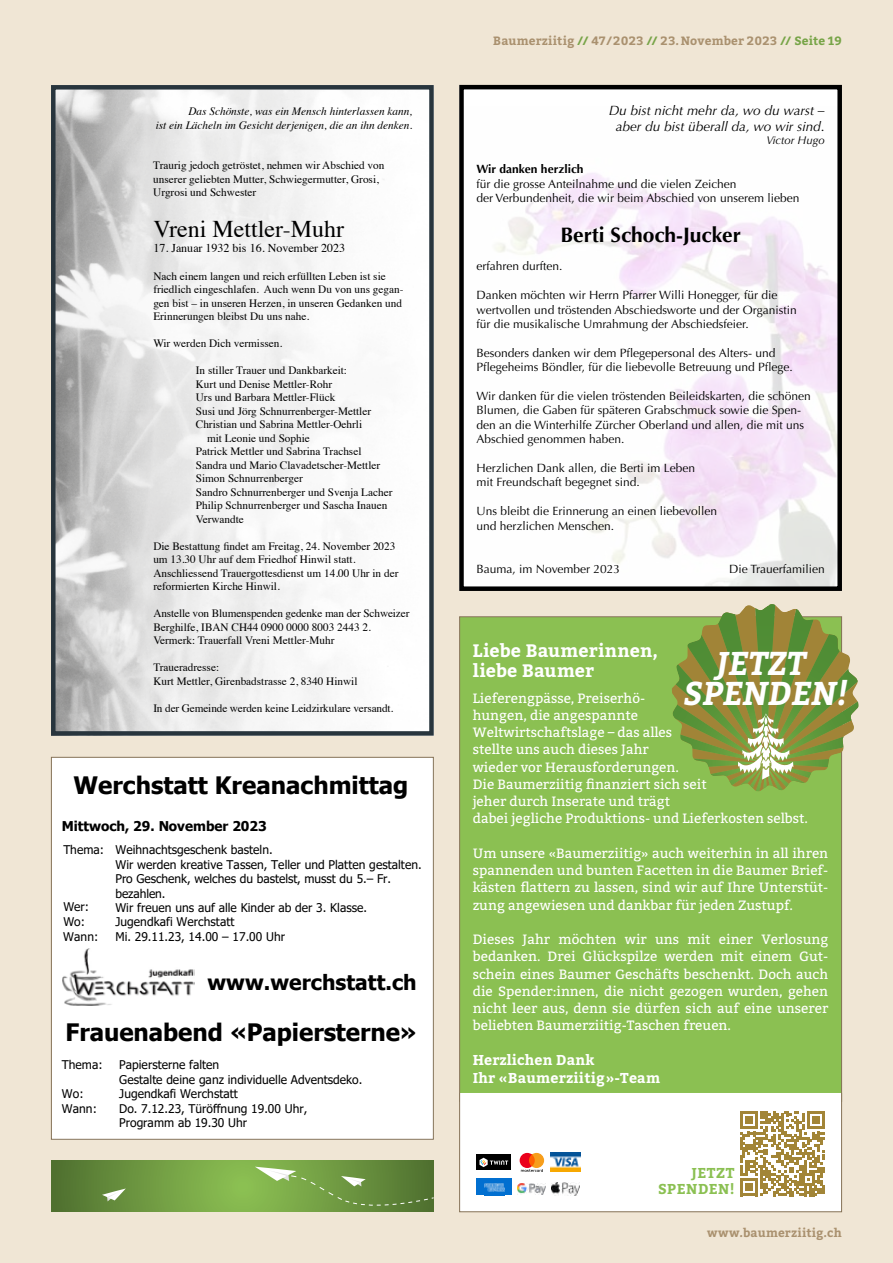
<style>
.page{position:relative;width:893px;height:1263px;background:#f0e6d5}
.page>*{position:absolute;margin:0;border:0;box-sizing:border-box;transform-origin:0 0}
.t1{font:italic 700 32.85px/30.6px "Bitter";color:#fff;text-align:center}
.t2{font:700 24px "Tahoma";color:#000}
.t3{font:24px "Times";color:#000}
.t4{font:700 21px "Optima";color:#000}
.t5{font:700 21px "Tahoma";letter-spacing:.005em;color:#000}
.t6{font:700 18px/20.2px "Bitter";letter-spacing:.005em;color:#fff}
.t7{font:700 14.25px/18px "Bitter";letter-spacing:.015em;color:#fff}
.t8{font:700 14.25px/15.8px "Bitter";letter-spacing:.035em;color:#8bc052;text-align:right}
.t9{font:13.5px/17.2px "Bitter";color:#fff;text-align:justify}
.t10{font:italic 13.5px/16.2px "Optima";color:#000;text-align:center}
.t11{font:700 13.5px "Tahoma";color:#000}
.t12{font:12px/14.4px "Optima";color:#000}
.t13{font:12px/14.2px "Tahoma";letter-spacing:.005em;color:#000}
.t14{font:700 12px "Bitter";letter-spacing:.015em;color:#aa916f}
.t15{font:12px "Times";color:#000}
.t16{font:700 12px "Optima";color:#000}
.t17{font:11.25px/13.5px "Times";color:#000}
.t18{font:italic 11.25px/13.5px "Times";color:#000;text-align:right}
.t19{font:italic 11.25px "Optima";color:#000}
.s1{color:#77a447}
.s2{font-style:normal}
.s3{font-size:32.7px}
</style>
<div class="page">
<img style="left:56px;top:90px;width:373px;height:641px">
<div style="left:51px;top:85px;width:383px;height:651px;border:4px solid #28353d"></div>
<div style="left:459px;top:85px;width:383px;height:506px;background:#fff"></div>
<img style="left:495px;top:173px;width:342px;height:413px">
<div style="left:459px;top:85px;width:383px;height:506px;border:4px solid #000"></div>
<div style="left:460px;top:617px;width:382px;height:484px;background:#8bc052"></div>
<div style="left:459px;top:1092px;width:383px;height:120px;background:#fff;border:1px solid #857257"></div>
<div style="left:476px;top:1155px;width:35px;height:15px;background:#000"></div>
<svg style="left:479px;top:1158px;width:29px;height:9px"></svg>
<svg style="left:520px;top:1153px;width:24px;height:19px"></svg>
<img style="left:551px;top:1153px;width:30px;height:18px">
<div style="left:476px;top:1178px;width:36px;height:17px;background:#016fd0"></div>
<img style="left:484px;top:1183px;width:20px;height:9px">
<img style="left:552px;top:1182px;width:27px;height:13px">
<img style="left:518px;top:1183px;width:27px;height:11px">
<svg style="left:740px;top:1111px;width:85px;height:85px"></svg>
<svg style="left:671px;top:604px;width:188px;height:187px"></svg>
<div style="left:51px;top:757px;width:383px;height:383px;background:#fff"></div>
<img style="left:63px;top:948px;width:131px;height:58px">
<div style="left:51px;top:757px;width:383px;height:383px;border:1px solid #857257"></div>
<svg style="left:51px;top:1161px;width:383px;height:51px"></svg>
<svg style="left:102px;top:1188px;width:24px;height:13px"></svg>
<svg style="left:255px;top:1167px;width:179px;height:43px"></svg>
<p class="t18" style="left:156px;top:104px;width:258px">Das Schönste, was ein Mensch hinterlassen kann,<br>ist ein Lächeln im Gesicht derjenigen, die an ihn denken.</p>
<p class="t17" style="left:153px;top:157px;width:233px">Traurig jedoch getröstet, nehmen wir Abschied von unserer geliebten Mutter, Schwiegermutter, Grosi,<br>Urgrosi und Schwester</p>
<h2 class="t3" style="left:153px;top:207px;width:192px">Vreni Mettler-Muhr</h2>
<p class="t15" style="left:153px;top:237px;width:193px">17. Januar 1932 bis 16. November 2023</p>
<p class="t17" style="left:153px;top:268px;width:252px">Nach einem langen und reich erfüllten Leben ist sie friedlich eingeschlafen. Auch wenn Du von uns gegan&shy;gen bist – in unseren Herzen, in unseren Gedanken und Erinnerungen bleibst Du uns nahe.</p>
<p class="t17" style="left:153px;top:336px;width:130px">Wir werden Dich vermissen.</p>
<p class="t17" style="left:196px;top:363px;width:153px">In stiller Trauer und Dankbarkeit:</p>
<p class="t17" style="left:196px;top:376px;width:138px">Kurt und Denise Mettler-Rohr</p>
<p class="t17" style="left:196px;top:390px;width:141px">Urs und Barbara Mettler-Flück</p>
<p class="t17" style="left:196px;top:403px;width:177px">Susi und Jörg Schnurrenberger-Mettler</p>
<p class="t17" style="left:196px;top:417px;width:168px">Christian und Sabrina Mettler-Oehrli</p>
<p class="t17" style="left:207px;top:430px;width:104px">mit Leonie und Sophie</p>
<p class="t17" style="left:196px;top:444px;width:167px">Patrick Mettler und Sabrina Trachsel</p>
<p class="t17" style="left:196px;top:457px;width:186px">Sandra und Mario Clavadetscher-Mettler</p>
<p class="t17" style="left:196px;top:471px;width:108px">Simon Schnurrenberger</p>
<p class="t17" style="left:196px;top:484px;width:198px">Sandro Schnurrenberger und Svenja Lacher</p>
<p class="t17" style="left:196px;top:498px;width:193px">Philip Schnurrenberger und Sascha Inauen</p>
<p class="t17" style="left:196px;top:511px;width:50px">Verwandte</p>
<p class="t17" style="left:153px;top:538px;width:247px">Die Bestattung findet am Freitag, 24. November 2023 um 13.30 Uhr auf dem Friedhof Hinwil statt.<br>Anschliessend Trauergottesdienst um 14.00 Uhr in der reformierten Kirche Hinwil.</p>
<p class="t17" style="left:153px;top:606px;width:258px">Anstelle von Blumenspenden gedenke man der Schweizer<br>Berghilfe, IBAN CH44 0900 0000 8003 2443 2.<br>Vermerk: Trauerfall Vreni Mettler-Muhr</p>
<p class="t17" style="left:153px;top:660px;width:206px">Traueradresse:<br>Kurt Mettler, Girenbadstrasse 2, 8340 Hinwil</p>
<p class="t17" style="left:153px;top:700px;width:242px">In der Gemeinde werden keine Leidzirkulare versandt.</p>
<h2 class="t2" style="left:73px;top:768px;width:336px">Werchstatt Kreanachmittag</h2>
<p class="t11" style="left:62px;top:816px;width:207px">Mittwoch, 29. November 2023</p>
<p class="t13" style="left:63px;top:843px;width:211px">Thema: Weihnachtsgeschenk basteln.</p>
<p class="t13" style="left:63px;top:900px;width:27px;line-height:15.1px">Wer:<br>Wo:</p>
<p class="t13" style="left:115px;top:858px;width:308px">Wir werden kreative Tassen, Teller und Platten gestalten.<br>Pro Geschenk, welches du bastelst, musst du 5.– Fr. bezahlen.<br>Wir freuen uns auf alle Kinder ab der 3. Klasse.<br>Jugendkafi Werchstatt</p>
<p class="t13" style="left:63px;top:930px;width:37px">Wann:</p>
<p class="t13" style="left:115px;top:930px;width:171px">Mi. 29.11.23, 14.00 – 17.00 Uhr</p>
<h3 class="t5" style="left:208px;top:967px;width:211px">www.werchstatt.ch</h3>
<h2 class="t2" style="left:66px;top:1015px;width:353px">Frauenabend «Papiersterne»</h2>
<p class="t13" style="left:62px;top:1058px;width:42px">Thema:</p>
<p class="t13" style="left:119px;top:1058px;width:245px;line-height:15.1px">Papiersterne falten<br>Gestalte deine ganz individuelle Adventsdeko.</p>
<p class="t13" style="left:62px;top:1087px;width:23px">Wo:</p>
<p class="t13" style="left:119px;top:1087px;width:120px">Jugendkafi Werchstatt</p>
<p class="t13" style="left:62px;top:1102px;width:37px">Wann:</p>
<p class="t13" style="left:119px;top:1102px;width:190px;line-height:13.6px">Do. 7.12.23, Türöffnung 19.00 Uhr,<br>Programm ab 19.30 Uhr</p>
<p class="t14" style="left:493px;top:31px;width:350px">Baumerziitig <span class="s1">//</span> 47/ 2023 <span class="s1">//</span> 23.November 2023 <span class="s1">// Seite 19</span></p>
<p class="t10" style="left:609px;top:102px;width:217px">Du bist nicht mehr da, wo du warst – aber du bist überall da, wo wir sind<span class="s2">.</span></p>
<p class="t19" style="left:766px;top:134px;width:60px">Victor Hugo</p>
<p class="t16" style="left:476px;top:162px;width:108px">Wir danken herzlich</p>
<p class="t12" style="left:476px;top:176px;width:324px">für die grosse Anteilnahme und die vielen Zeichen<br>der Verbundenheit, die wir beim Abschied von unserem lieben</p>
<h3 class="t4" style="left:560px;top:222px;width:182px">Berti Schoch-Jucker</h3>
<p class="t12" style="left:476px;top:259px;width:88px">erfahren durften.</p>
<p class="t12" style="left:476px;top:288px;width:322px">Danken möchten wir Herrn Pfarrer Willi Honegger, für die wertvollen und tröstenden Abschiedsworte und der Organistin für die musikalische Umrahmung der Abschiedsfeier.</p>
<p class="t12" style="left:476px;top:346px;width:318px">Besonders danken wir dem Pflegepersonal des Alters- und<br>Pflegeheims Böndler, für die liebevolle Betreuung und Pflege.</p>
<p class="t12" style="left:476px;top:389px;width:336px">Wir danken für die vielen tröstenden Beileidskarten, die schönen Blumen, die Gaben für späteren Grabschmuck sowie die Spen&shy;den an die Winterhilfe Zürcher Oberland und allen, die mit uns Abschied genommen haben.</p>
<p class="t12" style="left:476px;top:461px;width:220px">Herzlichen Dank allen, die Berti im Leben mit Freundschaft begegnet sind.</p>
<p class="t12" style="left:476px;top:504px;width:242px">Uns bleibt die Erinnerung an einen liebevollen und herzlichen Menschen.</p>
<p class="t12" style="left:476px;top:562px;width:145px">Bauma, im November 2023</p>
<p class="t12" style="left:729px;top:562px;width:97px">Die Trauerfamilien</p>
<h3 class="t6" style="left:473px;top:640px;width:187px">Liebe Baumerinnen, liebe Baumer</h3>
<p class="t9" style="left:473px;top:689px;width:337px;text-align:left">Lieferengpässe, Preiserhö-<br>hungen, die angespannte<br>Weltwirtschaftslage – das alles<br>stellte uns auch dieses Jahr<br>wieder vor Herausforderungen.<br>Die Baumerziitig finanziert sich seit<br>jeher durch Inserate und trägt<br>dabei jegliche Produktions- und Lieferkosten selbst.</p>
<p class="t9" style="left:473px;top:844px;width:357px">Um unsere «Baumerziitig» auch weiterhin in all ihren spannenden und bunten Facetten in die Baumer Brief&shy;kästen flattern zu lassen, sind wir auf Ihre Unterstüt&shy;zung angewiesen und dankbar für jeden Zustupf.</p>
<p class="t9" style="left:473px;top:930px;width:357px">Dieses Jahr möchten wir uns mit einer Verlosung bedanken. Drei Glückspilze werden mit einem Gut&shy;schein eines Baumer Geschäfts beschenkt. Doch auch die Spender:innen, die nicht gezogen wurden, gehen nicht leer aus, denn sie dürfen sich auf eine unserer beliebten Baumerziitig-Taschen freuen.</p>
<p class="t7" style="left:473px;top:1050px;width:189px">Herzlichen Dank<br>Ihr «Baumerziitig»-Team</p>
<h1 class="t1" style="left:683px;top:647px;width:166px"><span class="s3">J</span>ETZT<br>SPENDEN!</h1>
<p class="t8" style="left:658px;top:1165px;width:78px">JETZT<br>SPENDEN!</p>
<p class="t14" style="left:707px;top:1224px;width:136px">www.baumerziitig.ch</p>
</div>
